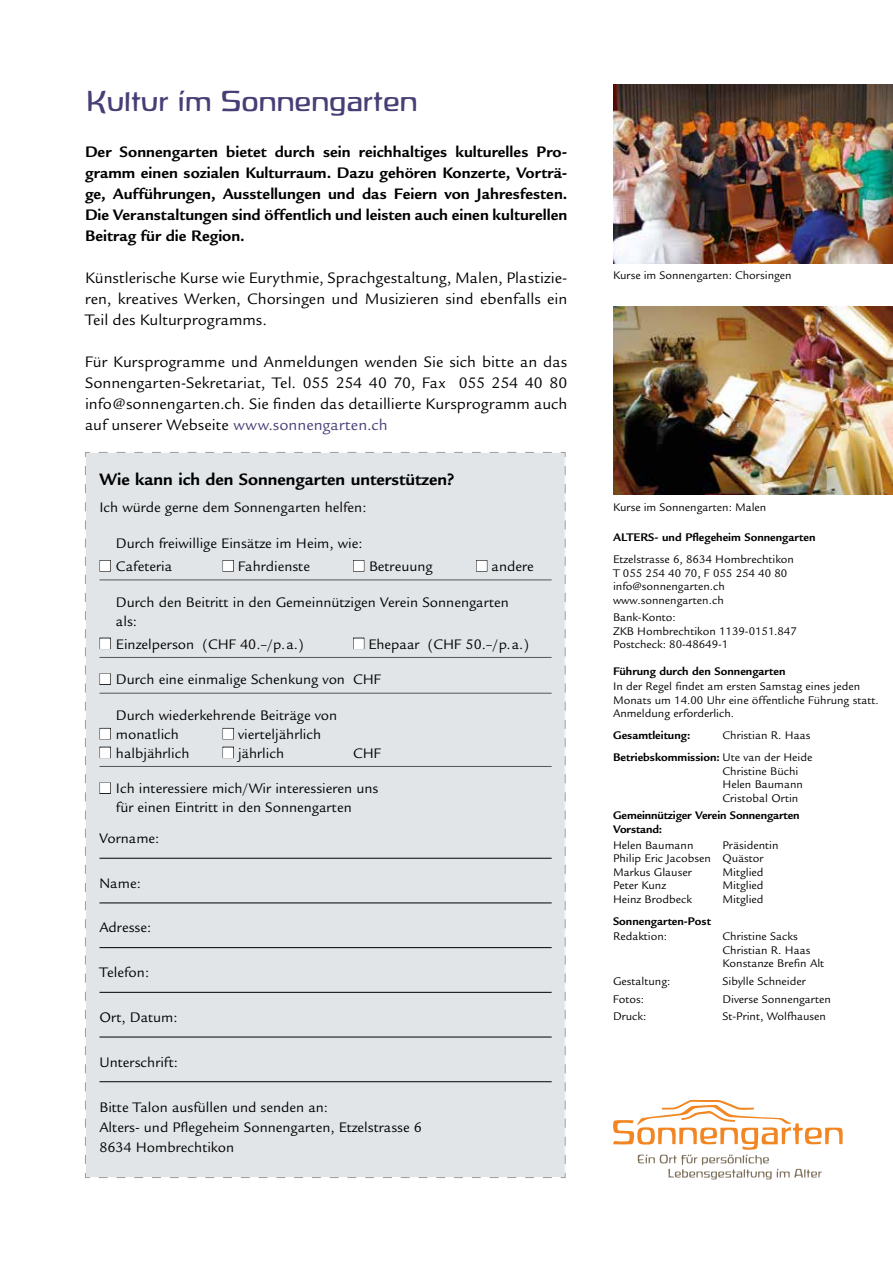
<style>
.page{position:relative;width:893px;height:1263px;background:#fff}
.page>*{position:absolute;margin:0;border:0;box-sizing:border-box;transform-origin:0 0}
.t1{font:30px "ROWEIDE Normal";color:#483e76}
.t2{font:700 18px "Legacy Sans";color:#000}
.t3{font:16.5px/21px "Legacy Sans";letter-spacing:.005em;color:#000;text-align:justify}
.t4{font:700 16.5px/21px "Legacy Sans";color:#000;text-align:justify}
.t5{font:15px/18.8px "Legacy Sans";color:#000}
.t6{font:12px/13.5px "Legacy Sans";color:#000}
.t7{font:700 12px/13.5px "Legacy Sans";color:#000}
.s1{color:#483e76}
.s2{color:#fff}
.s3{font-weight:700}
</style>
<div class="page">
<div style="left:85px;top:452px;width:481px;height:726px;background:#e1e5e8"></div>
<hr style="left:99px;top:579px;width:453px;height:1px;background:#565655">
<hr style="left:99px;top:657px;width:453px;height:1px;background:#565655">
<hr style="left:99px;top:693px;width:453px;height:1px;background:#565655">
<hr style="left:99px;top:766px;width:453px;height:1px;background:#565655">
<hr style="left:99px;top:858px;width:453px;height:1px;background:#000">
<hr style="left:99px;top:902px;width:453px;height:1px;background:#000">
<hr style="left:99px;top:947px;width:453px;height:1px;background:#000">
<hr style="left:99px;top:992px;width:453px;height:1px;background:#000">
<hr style="left:99px;top:1037px;width:453px;height:1px;background:#000">
<hr style="left:99px;top:1081px;width:453px;height:1px;background:#000">
<div style="left:100px;top:560px;width:11px;height:11px;border:1px solid #000"></div>
<div style="left:223px;top:560px;width:11px;height:11px;border:1px solid #000"></div>
<div style="left:353px;top:560px;width:11px;height:11px;border:1px solid #000"></div>
<div style="left:476px;top:560px;width:11px;height:11px;border:1px solid #000"></div>
<div style="left:100px;top:638px;width:11px;height:11px;border:1px solid #000"></div>
<div style="left:353px;top:638px;width:11px;height:11px;border:1px solid #000"></div>
<div style="left:100px;top:673px;width:11px;height:12px;border:1px solid #000"></div>
<div style="left:100px;top:728px;width:11px;height:11px;border:1px solid #000"></div>
<div style="left:223px;top:728px;width:11px;height:11px;border:1px solid #000"></div>
<div style="left:100px;top:747px;width:11px;height:11px;border:1px solid #000"></div>
<div style="left:223px;top:747px;width:11px;height:11px;border:1px solid #000"></div>
<div style="left:100px;top:782px;width:11px;height:12px;border:1px solid #000"></div>
<img style="left:613px;top:85px;width:280px;height:178px">
<img style="left:613px;top:306px;width:280px;height:188px">
<svg style="left:613px;top:1100px;width:230px;height:79px"></svg>
<h1 class="t1" style="left:87px;top:84px;width:333px">Kultur im Sonnengarten</h1>
<p class="t4" style="left:85px;top:141px;width:484px">Der Sonnengarten bietet durch sein reichhaltiges kulturelles Pro&shy;gramm einen sozialen Kulturraum. Dazu gehören Konzerte, Vorträ&shy;ge, Aufführungen, Ausstellungen und das Feiern von Jahresfesten.<br>Die Veranstaltungen sind öffentlich und leisten auch einen kulturellen Beitrag für die Region.</p>
<h3 class="t3" style="left:85px;top:268px;width:484px">Künstlerische Kurse wie Eurythmie, Sprachgestaltung, Malen, Plastizie&shy;ren, kreatives Werken, Chorsingen und Musizieren sind ebenfalls ein Teil des Kulturprogramms.</h3>
<p class="t3" style="left:85px;top:352px;width:484px">Für Kursprogramme und Anmeldungen wenden Sie sich bitte an das Sonnengarten-Sekretariat, Tel. 055 254 40 70, Fax 055 254 40 80 info@sonnengarten.ch. Sie finden das detaillierte Kursprogramm auch auf unserer Webseite <span class="s1">www.sonnengarten.ch</span></p>
<h2 class="t2" style="left:99px;top:469px;width:356px">Wie kann ich den Sonnengarten unterstützen?</h2>
<p class="t5" style="left:99px;top:498px;width:269px">Ich würde gerne dem Sonnengarten helfen:</p>
<p class="t5" style="left:116px;top:534px;width:248px">Durch freiwillige Einsätze im Heim, wie:</p>
<p class="t5" style="left:99px;top:557px;width:74px"><span class="s2">■</span> Cafeteria</p>
<p class="t5" style="left:222px;top:557px;width:89px"><span class="s2">■</span> Fahrdienste</p>
<p class="t5" style="left:353px;top:557px;width:81px"><span class="s2">■</span> Betreuung</p>
<p class="t5" style="left:476px;top:557px;width:59px"><span class="s2">■</span> andere</p>
<p class="t5" style="left:116px;top:593px;width:394px">Durch den Beitritt in den Gemeinnützigen Verein Sonnengarten als:</p>
<p class="t5" style="left:99px;top:635px;width:206px"><span class="s2">■</span> Einzelperson (CHF 40.–/p.a.)</p>
<p class="t5" style="left:353px;top:635px;width:177px"><span class="s2">■</span> Ehepaar (CHF 50.–/p.a.)</p>
<p class="t5" style="left:99px;top:670px;width:283px"><span class="s2">■</span> Durch eine einmalige Schenkung von CHF</p>
<p class="t5" style="left:116px;top:706px;width:223px">Durch wiederkehrende Beiträge von</p>
<p class="t5" style="left:99px;top:725px;width:81px"><span class="s2">■</span> monatlich</p>
<p class="t5" style="left:222px;top:725px;width:100px"><span class="s2">■</span> vierteljährlich</p>
<p class="t5" style="left:99px;top:744px;width:92px"><span class="s2">■</span> halbjährlich</p>
<p class="t5" style="left:222px;top:744px;width:63px"><span class="s2">■</span> jährlich</p>
<p class="t5" style="left:353px;top:744px;width:30px">CHF</p>
<p class="t5" style="left:116px;top:779px;width:264px;text-indent:-16px"><span class="s2">■</span> Ich interessiere mich/Wir interessieren uns für einen Eintritt in den Sonnengarten</p>
<p class="t5" style="left:99px;top:829px;width:61px">Vorname:</p>
<p class="t5" style="left:99px;top:874px;width:43px">Name:</p>
<p class="t5" style="left:99px;top:918px;width:53px">Adresse:</p>
<p class="t5" style="left:99px;top:963px;width:51px">Telefon:</p>
<p class="t5" style="left:99px;top:1008px;width:80px">Ort, Datum:</p>
<p class="t5" style="left:99px;top:1052px;width:80px">Unterschrift:</p>
<p class="t5" style="left:99px;top:1098px;width:324px;line-height:19.6px">Bitte Talon ausfüllen und senden an:<br>Alters- und Pflegeheim Sonnengarten, Etzelstrasse 6<br>8634 Hombrechtikon</p>
<p class="t6" style="left:613px;top:268px;width:180px">Kurse im Sonnengarten: Chorsingen</p>
<p class="t6" style="left:613px;top:500px;width:155px">Kurse im Sonnengarten: Malen</p>
<p class="t7" style="left:613px;top:530px;width:204px">ALTERS- und Pflegeheim Sonnengarten</p>
<p class="t6" style="left:613px;top:553px;width:182px">Etzelstrasse 6, 8634 Hombrechtikon<br>T 055 254 40 70, F 055 254 40 80 info@sonnengarten.ch www.sonnengarten.ch</p>
<p class="t6" style="left:613px;top:611px;width:185px">Bank-Konto:<br>ZKB Hombrechtikon 1139-0151.847<br>Postcheck: 80-48649-1</p>
<p class="t7" style="left:613px;top:664px;width:174px">Führung durch den Sonnengarten</p>
<p class="t6" style="left:613px;top:680px;width:267px">In der Regel findet am ersten Samstag eines jeden<br>Monats um 14.00 Uhr eine öffentliche Führung statt.<br>Anmeldung erforderlich.</p>
<p class="t7" style="left:613px;top:729px;width:79px">Gesamtleitung:</p>
<p class="t6" style="left:613px;top:724px;width:201px;line-height:22px;text-align:right">Christian R. Haas<br><span class="s3">Betriebskommission:</span> Ute van der Heide</p>
<p class="t6" style="left:722px;top:764px;width:82px">Christine Büchi<br>Helen Baumann<br>Cristobal Ortin</p>
<p class="t7" style="left:613px;top:809px;width:188px">Gemeinnütziger Verein Sonnengarten<br>Vorstand:</p>
<p class="t6" style="left:613px;top:838px;width:82px">Helen Baumann</p>
<p class="t6" style="left:613px;top:838px;width:167px;text-indent:110px">Präsidentin<br>Philip Eric Jacobsen Quästor<br>Markus Glauser</p>
<p class="t6" style="left:722px;top:865px;width:43px">Mitglied</p>
<p class="t6" style="left:613px;top:879px;width:55px">Peter Kunz</p>
<p class="t6" style="left:722px;top:879px;width:43px">Mitglied</p>
<p class="t6" style="left:613px;top:892px;width:80px">Heinz Brodbeck</p>
<p class="t6" style="left:722px;top:892px;width:43px">Mitglied</p>
<p class="t7" style="left:613px;top:914px;width:99px">Sonnengarten-Post</p>
<p class="t6" style="left:613px;top:930px;width:56px">Redaktion:</p>
<p class="t6" style="left:722px;top:930px;width:103px">Christine Sacks<br>Christian R. Haas<br>Konstanze Brefin Alt</p>
<p class="t6" style="left:613px;top:974px;width:59px">Gestaltung:</p>
<p class="t6" style="left:722px;top:974px;width:85px">Sibylle Schneider</p>
<p class="t6" style="left:613px;top:992px;width:33px">Fotos:</p>
<p class="t6" style="left:722px;top:992px;width:110px">Diverse Sonnengarten</p>
<p class="t6" style="left:613px;top:1010px;width:35px">Druck:</p>
<p class="t6" style="left:722px;top:1010px;width:105px">St-Print, Wolfhausen</p>
</div>
